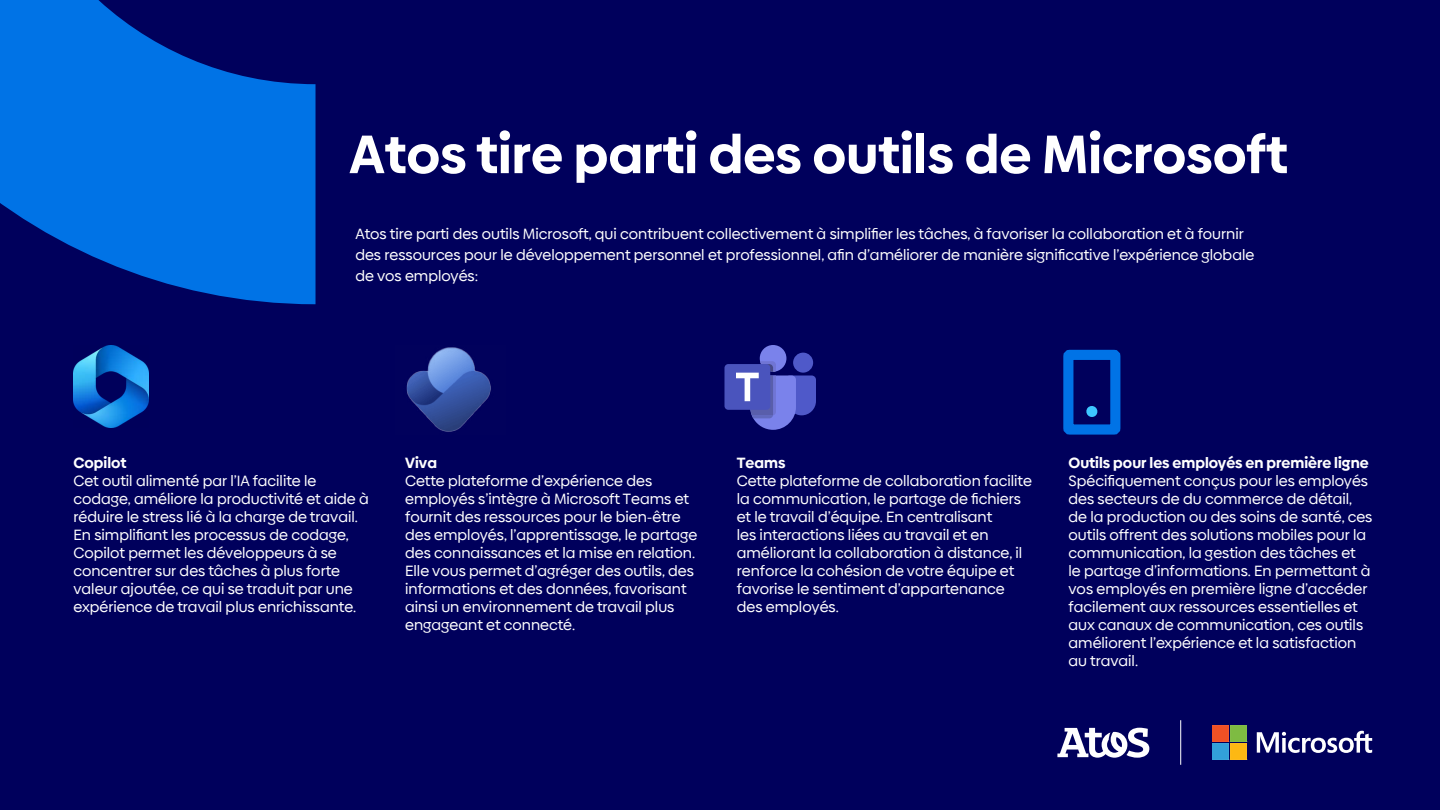
<style>
.page{position:relative;width:1440px;height:810px;background:#00005c}
.page>*{position:absolute;margin:0;border:0;box-sizing:border-box;transform-origin:0 0}
.t1{font:700 54px "Biennale";color:#fff}
.t2{font:15px/18px "Biennale";color:#fff}
.t3{font:700 15px "Biennale";color:#fff}
</style>
<div class="page">
<hr style="left:1181px;top:720px;width:1px;height:45px;background:#fff">
<svg style="left:1057px;top:728px;width:92px;height:30px"></svg>
<svg style="left:1257px;top:731px;width:115px;height:22px"></svg>
<svg style="left:1213px;top:725px;width:34px;height:34px"></svg>
<svg style="left:0;top:0;width:316px;height:304px;fill:#0073e6"></svg>
<img style="left:74px;top:345px;width:74px;height:83px">
<img style="left:406px;top:347px;width:85px;height:85px">
<div style="left:760px;top:345px;width:26px;height:27px;background:#7a82eb;border-radius:50%"></div>
<div style="left:793px;top:353px;width:20px;height:20px;background:#4f59c9;border-radius:50%"></div>
<div style="left:724px;top:364px;width:46px;height:46px;background:#4a54bd;border-radius:4px"></div>
<svg style="left:736px;top:361px;width:80px;height:69px"></svg>
<div style="left:1063px;top:350px;width:57px;height:85px;border:10px solid #0073e6"></div>
<svg style="left:1086px;top:406px;width:12px;height:11px"></svg>
<h1 class="t1" style="left:349px;top:120px;width:940px">Atos tire parti des outils de Microsoft</h1>
<p class="t2" style="left:355px;top:223px;width:900px;line-height:21px">Atos tire parti des outils Microsoft, qui contribuent collectivement à simplifier les tâches, à favoriser la collaboration et à fournir des ressources pour le développement personnel et professionnel, afin d’améliorer de manière significative l’expérience globale de vos employés:</p>
<p class="t3" style="left:73px;top:454px;width:54px">Copilot</p>
<p class="t2" style="left:73px;top:472px;width:297px">Cet outil alimenté par l’IA facilite le codage, améliore la productivité et aide à réduire le stress lié à la charge de travail.<br>En simplifiant les processus de codage, Copilot permet les développeurs à se concentrer sur des tâches à plus forte valeur ajoutée, ce qui se traduit par une expérience de travail plus enrichissante.</p>
<p class="t3" style="left:405px;top:454px;width:33px">Viva</p>
<p class="t2" style="left:405px;top:472px;width:294px">Cette plateforme d’expérience des employés s’intègre à Microsoft Teams et fournit des ressources pour le bien-être des employés, l’apprentissage, le partage des connaissances et la mise en relation.<br>Elle vous permet d’agréger des outils, des informations et des données, favorisant ainsi un environnement de travail plus engageant et connecté.</p>
<p class="t3" style="left:737px;top:454px;width:50px">Teams</p>
<p class="t2" style="left:737px;top:472px;width:297px">Cette plateforme de collaboration facilite la communication, le partage de fichiers et le travail d’équipe. En centralisant<br>les interactions liées au travail et en améliorant la collaboration à distance, il renforce la cohésion de votre équipe et favorise le sentiment d’appartenance des employés.</p>
<p class="t3" style="left:1069px;top:454px;width:302px">Outils pour les employés en première ligne</p>
<p class="t2" style="left:1069px;top:472px;width:305px">Spécifiquement conçus pour les employés des secteurs de du commerce de détail, de la production ou des soins de santé, ces outils offrent des solutions mobiles pour la communication, la gestion des tâches et<br>le partage d’informations. En permettant à vos employés en première ligne d’accéder facilement aux ressources essentielles et aux canaux de communication, ces outils améliorent l’expérience et la satisfaction au travail.</p>
</div>
